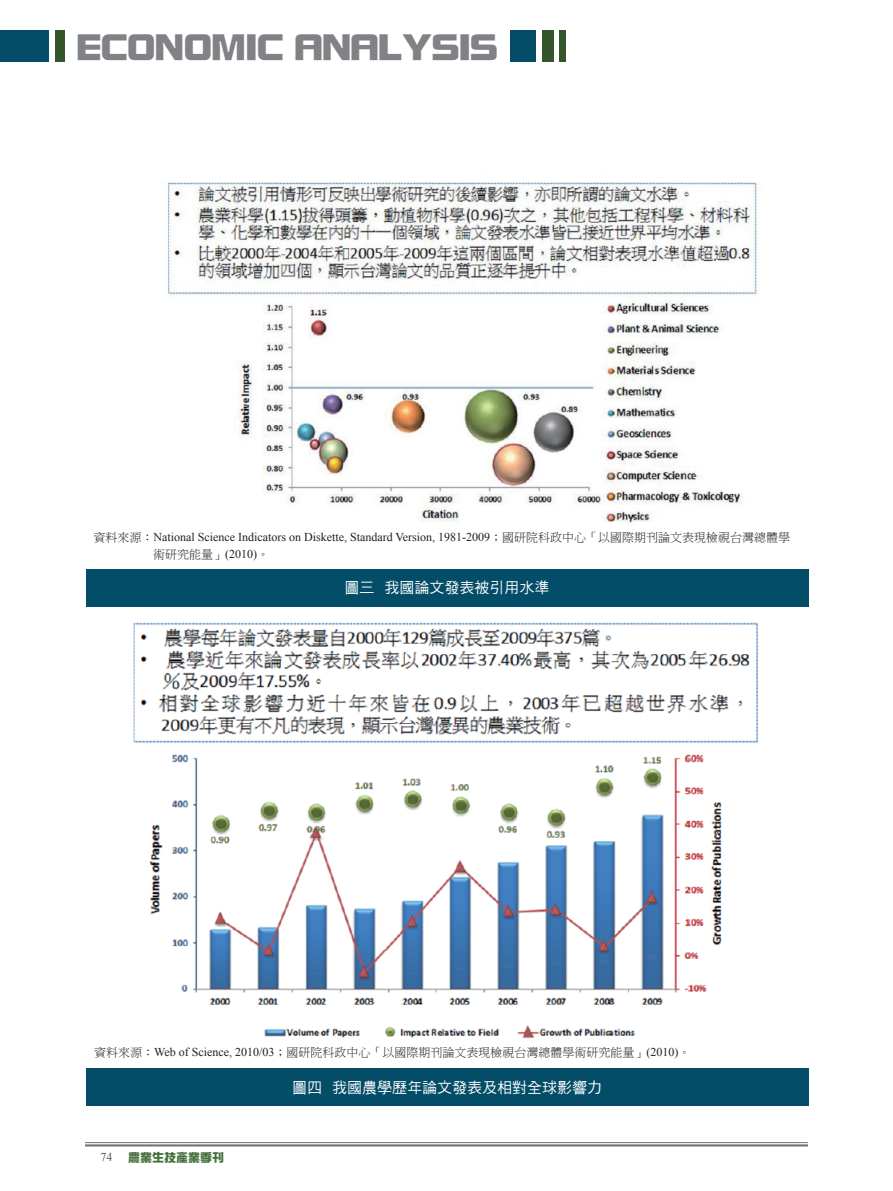
<style>
.page{position:relative;width:893px;height:1191px;background:#fff}
.page>*{position:absolute;margin:0;border:0;box-sizing:border-box;transform-origin:0 0}
.t1{font:36px "DF Zong Yi W9 WINP BF";color:#808285}
.t2{font:15px "DF Hei W5 WINP BF";color:#fff}
.t3{font:12px "Times New Roman";color:#231f20}
.t4{font:12px "DF Ming W3 WIN BF";color:#231f20}
.t5{font:12px "DF Zong Yi W9 WINP BF";color:#44703c}
.t6{font:12px "Times New Roman";color:#57585a}
.s1{font-family:"DF Ming W3 WIN BF"}
.s2{font-family:"Times New Roman"}
</style>
<div class="page">
<hr style="left:85px;top:1142px;width:723px;height:1px;background:#717275">
<hr style="left:85px;top:1144px;width:723px;height:2px;background:#717275">
<div style="left:510px;top:30px;width:26px;height:32px;background:#034d68"></div>
<div style="left:542px;top:30px;width:11px;height:32px;background:#35552b"></div>
<div style="left:559px;top:30px;width:7px;height:32px;background:#35552b"></div>
<div style="left:55px;top:30px;width:9px;height:32px;background:#35552b"></div>
<div style="left:0;top:30px;width:48px;height:32px;background:#034d68"></div>
<img style="left:168px;top:182px;width:590px;height:341px">
<img style="left:133px;top:622px;width:625px;height:417px">
<div style="left:86px;top:1068px;width:722px;height:38px;background:#034d68"></div>
<div style="left:86px;top:569px;width:722px;height:37px;background:#034d68"></div>
<h1 class="t1" style="left:77px;top:29px;width:422px">ECONOMIC ANALYSIS</h1>
<p class="t3" style="left:94px;top:529px;width:698px"><span class="s1">資料來源：</span>National Science Indicators on Diskette, Standard Version, 1981-2009<span class="s1">；國研院科政中心「以國際期刊論文表現檢視台灣總體學</span></p>
<p class="t4" style="left:153px;top:548px;width:117px">術研究能量」<span class="s2">(2010)</span>。</p>
<p class="t2" style="left:344px;top:580px;width:206px">圖三 我國論文發表被引用水準</p>
<p class="t4" style="left:94px;top:1046px;width:598px">資料來源：<span class="s2">Web of Science, 2010/03</span>；國研院科政中心「以國際期刊論文表現檢視台灣總體學術研究能量」<span class="s2">(2010)</span>。</p>
<p class="t6" style="left:101px;top:1149px;width:13px">74</p>
<p class="t5" style="left:128px;top:1151px;width:98px">農業生技產業季刊</p>
<p class="t2" style="left:292px;top:1079px;width:311px">圖四 我國農學歷年論文發表及相對全球影響力</p>
</div>
